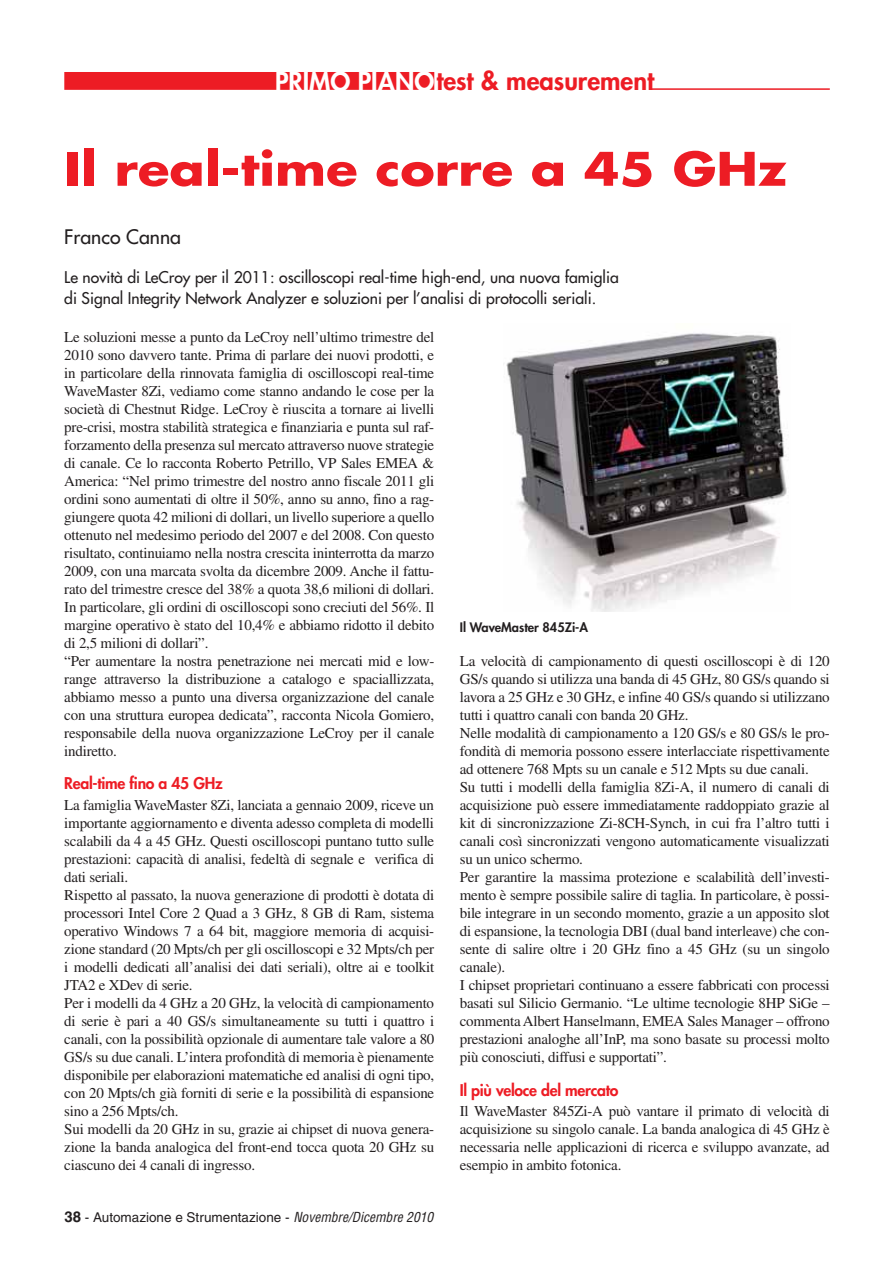
<style>
.page{position:relative;width:892px;height:1262px;background:#fff}
.page>*{position:absolute;margin:0;border:0;box-sizing:border-box;transform-origin:0 0}
.t1{font:700 45px "Futura LT";color:#ed1c24;scale:1.15 1}
.t2{font:800 25.5px "Futura LT";color:#ed1c24}
.t3{font:19.5px "Futura LT";color:#231f20}
.t4{font:15.75px/21px "Futura LT";color:#231f20}
.t5{font:800 15.75px "Futura LT";letter-spacing:-.015em;color:#ed1c24}
.t6{font:15px/18px "Times LT";letter-spacing:-.015em;color:#231f20}
.t7{font:13.5px "Helvetica LT";color:#231f20}
.t8{font:800 12.75px "Futura LT";color:#231f20}
.s1{color:#fff}
.s2{font-weight:700;font-size:15px}
.s3{font-style:italic;font-stretch:condensed}
</style>
<div class="page">
<div style="left:64px;top:72px;width:370px;height:18px;background:#ed1c24"></div>
<hr style="left:649px;top:88px;width:181px;height:2px;background:#ed1c24">
<img style="left:506px;top:333px;width:281px;height:279px">
<h2 class="t2" style="left:275px;top:69px;width:381px"><span class="s1">PRIMO PIANO</span>test &amp; measurement</h2>
<h1 class="t1" style="left:64px;top:139px;width:630px">Il real-time corre a 45 GHz</h1>
<h3 class="t3" style="left:64px;top:228px;width:118px">Franco Canna</h3>
<p class="t4" style="left:64px;top:268px;width:556px">Le novità di LeCroy per il 2011: oscilloscopi real-time high-end, una nuova famiglia di Signal Integrity Network Analyzer e soluzioni per l’analisi di protocolli seriali.</p>
<p class="t6" style="left:64px;top:329px;width:372px">Le soluzioni messe a punto da LeCroy nell’ultimo trimestre del 2010 sono davvero tante. Prima di parlare dei nuovi prodotti, e in particolare della rinnovata famiglia di oscilloscopi real-time WaveMaster 8Zi, vediamo come stanno andando le cose per la società di Chestnut Ridge. LeCroy è riuscita a tornare ai livelli pre-crisi, mostra stabilità strategica e finanziaria e punta sul raf&shy;forzamento della presenza sul mercato attraverso nuove strategie di canale. Ce lo racconta Roberto Petrillo, VP Sales EMEA &amp; America: “Nel primo trimestre del nostro anno fiscale 2011 gli ordini sono aumentati di oltre il 50%, anno su anno, fino a rag&shy;giungere quota 42 milioni di dollari, un livello superiore a quello ottenuto nel medesimo periodo del 2007 e del 2008. Con questo risultato, continuiamo nella nostra crescita ininterrotta da marzo 2009, con una marcata svolta da dicembre 2009. Anche il fattu&shy;rato del trimestre cresce del 38% a quota 38,6 milioni di dollari.<br>In particolare, gli ordini di oscilloscopi sono creciuti del 56%. Il margine operativo è stato del 10,4% e abbiamo ridotto il debito di 2,5 milioni di dollari”.<br>“Per aumentare la nostra penetrazione nei mercati mid e low&shy;range attraverso la distribuzione a catalogo e spaciallizzata, abbiamo messo a punto una diversa organizzazione del canale con una struttura europea dedicata”, racconta Nicola Gomiero, responsabile della nuova organizzazione LeCroy per il canale indiretto.</p>
<p class="t5" style="left:64px;top:776px;width:160px">Real-time fino a 45 GHz</p>
<p class="t6" style="left:64px;top:797px;width:372px">La famiglia WaveMaster 8Zi, lanciata a gennaio 2009, riceve un importante aggiornamento e diventa adesso completa di modelli scalabili da 4 a 45 GHz. Questi oscilloscopi puntano tutto sulle prestazioni: capacità di analisi, fedeltà di segnale e verifica di dati seriali.<br>Rispetto al passato, la nuova generazione di prodotti è dotata di processori Intel Core 2 Quad a 3 GHz, 8 GB di Ram, sistema operativo Windows 7 a 64 bit, maggiore memoria di acquisi&shy;zione standard (20 Mpts/ch per gli oscilloscopi e 32 Mpts/ch per i modelli dedicati all’analisi dei dati seriali), oltre ai e toolkit JTA2 e XDev di serie.<br>Per i modelli da 4 GHz a 20 GHz, la velocità di campionamento di serie è pari a 40 GS/s simultaneamente su tutti i quattro i canali, con la possibilità opzionale di aumentare tale valore a 80<br>GS/s su due canali. L’intera profondità di memoria è pienamente disponibile per elaborazioni matematiche ed analisi di ogni tipo, con 20 Mpts/ch già forniti di serie e la possibilità di espansione sino a 256 Mpts/ch.<br>Sui modelli da 20 GHz in su, grazie ai chipset di nuova genera&shy;zione la banda analogica del front-end tocca quota 20 GHz su ciascuno dei 4 canali di ingresso.</p>
<p class="t7" style="left:65px;top:1212px;width:370px"><span class="s2">38</span> - Automazione e Strumentazione - <span class="s3">Novembre/Dicembre 2010</span></p>
<p class="t8" style="left:460px;top:622px;width:130px">Il WaveMaster 845Zi-A</p>
<p class="t6" style="left:460px;top:653px;width:372px">La velocità di campionamento di questi oscilloscopi è di 120<br>GS/s quando si utilizza una banda di 45 GHz, 80 GS/s quando si lavora a 25 GHz e 30 GHz, e infine 40 GS/s quando si utilizzano tutti i quattro canali con banda 20 GHz.<br>Nelle modalità di campionamento a 120 GS/s e 80 GS/s le pro&shy;fondità di memoria possono essere interlacciate rispettivamente ad ottenere 768 Mpts su un canale e 512 Mpts su due canali.<br>Su tutti i modelli della famiglia 8Zi-A, il numero di canali di acquisizione può essere immediatamente raddoppiato grazie al kit di sincronizzazione Zi-8CH-Synch, in cui fra l’altro tutti i canali così sincronizzati vengono automaticamente visualizzati su un unico schermo.<br>Per garantire la massima protezione e scalabilità dell’investi&shy;mento è sempre possibile salire di taglia. In particolare, è possi&shy;bile integrare in un secondo momento, grazie a un apposito slot di espansione, la tecnologia DBI (dual band interleave) che con&shy;sente di salire oltre i 20 GHz fino a 45 GHz (su un singolo canale).<br>I chipset proprietari continuano a essere fabbricati con processi basati sul Silicio Germanio. “Le ultime tecnologie 8HP SiGe – commenta Albert Hanselmann, EMEA Sales Manager – offrono prestazioni analoghe all’InP, ma sono basate su processi molto più conosciuti, diffusi e supportati”.</p>
<p class="t5" style="left:460px;top:1082px;width:160px">Il più veloce del mercato</p>
<p class="t6" style="left:460px;top:1103px;width:371px;text-align:justify">Il WaveMaster 845Zi-A può vantare il primato di velocità di acquisizione su singolo canale. La banda analogica di 45 GHz è necessaria nelle applicazioni di ricerca e sviluppo avanzate, ad esempio in ambito fotonica.</p>
</div>
